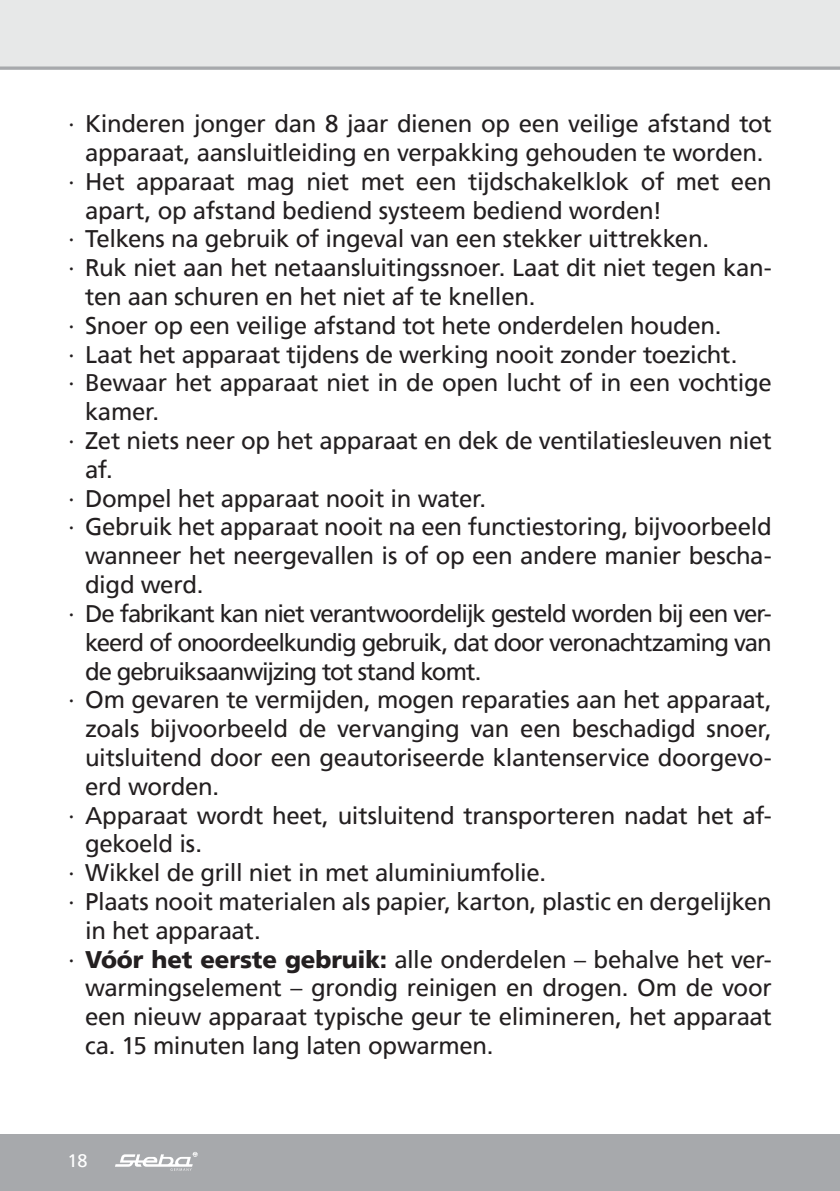
<style>
.page{position:relative;width:840px;height:1191px;background:#fff}
.page>*{position:absolute;margin:0;border:0;box-sizing:border-box;transform-origin:0 0}
.t1{font:24px "Frutiger";letter-spacing:-.015em;color:#231f20}
.t2{font:24px "Frutiger";letter-spacing:-.045em;color:#231f20}
.t3{font:18px "Frutiger";color:#fff}
.s1{font-weight:900}
</style>
<div class="page">
<div style="left:0;top:0;width:839px;height:68px;background:#e7e8e8"></div>
<hr style="left:839px;top:1134px;width:1px;height:57px;background:#a7a9ac">
<div style="left:0;top:1134px;width:839px;height:57px;background:#a7a9ac"></div>
<svg style="left:115px;top:1152px;width:82px;height:18px"></svg>
<svg style="left:0;top:66px;width:839px;height:4px;background:#b2b4b7"></svg>
<p class="t1" style="left:68px;top:110px;width:704px">∙ Kinderen jonger dan 8 jaar dienen op een veilige afstand tot</p>
<p class="t1" style="left:85px;top:138px;width:679px">apparaat, aansluitleiding en verpakking gehouden te worden.</p>
<p class="t1" style="left:68px;top:167px;width:704px">∙ Het apparaat mag niet met een tijdschakelklok of met een</p>
<p class="t1" style="left:85px;top:196px;width:578px">apart, op afstand bediend systeem bediend worden!</p>
<p class="t1" style="left:68px;top:225px;width:642px">∙ Telkens na gebruik of ingeval van een stekker uittrekken.</p>
<p class="t1" style="left:68px;top:254px;width:705px">∙ Ruk niet aan het netaansluitingssnoer. Laat dit niet tegen kan-</p>
<p class="t1" style="left:85px;top:282px;width:451px">ten aan schuren en het niet af te knellen.</p>
<p class="t1" style="left:68px;top:311px;width:654px">∙ Snoer op een veilige afstand tot hete onderdelen houden.</p>
<p class="t1" style="left:68px;top:340px;width:670px">∙ Laat het apparaat tijdens de werking nooit zonder toezicht.</p>
<p class="t1" style="left:68px;top:369px;width:704px">∙ Bewaar het apparaat niet in de open lucht of in een vochtige</p>
<p class="t1" style="left:85px;top:398px;width:76px">kamer.</p>
<p class="t1" style="left:68px;top:426px;width:704px">∙ Zet niets neer op het apparaat en dek de ventilatiesleuven niet</p>
<p class="t1" style="left:85px;top:455px;width:29px">af.</p>
<p class="t1" style="left:68px;top:484px;width:419px">∙ Dompel het apparaat nooit in water.</p>
<p class="t1" style="left:68px;top:513px;width:704px">∙ Gebruik het apparaat nooit na een functiestoring, bijvoorbeeld</p>
<p class="t1" style="left:85px;top:542px;width:687px">wanneer het neergevallen is of op een andere manier bescha-</p>
<p class="t1" style="left:85px;top:570px;width:120px">digd werd.</p>
<p class="t2" style="left:68px;top:599px;width:705px">∙ De fabrikant kan niet verantwoordelijk gesteld worden bij een ver-</p>
<p class="t2" style="left:85px;top:628px;width:687px">keerd of onoordeelkundig gebruik, dat door veronachtzaming van</p>
<p class="t2" style="left:85px;top:657px;width:397px">de gebruiksaanwijzing tot stand komt.</p>
<p class="t1" style="left:68px;top:686px;width:704px">∙ Om gevaren te vermijden, mogen reparaties aan het apparaat,</p>
<p class="t1" style="left:85px;top:714px;width:687px">zoals bijvoorbeeld de vervanging van een beschadigd snoer,</p>
<p class="t1" style="left:85px;top:743px;width:687px">uitsluitend door een geautoriseerde klantenservice doorgevo-</p>
<p class="t1" style="left:85px;top:772px;width:135px">erd worden.</p>
<p class="t1" style="left:68px;top:801px;width:705px">∙ Apparaat wordt heet, uitsluitend transporteren nadat het af-</p>
<p class="t1" style="left:85px;top:830px;width:118px">gekoeld is.</p>
<p class="t1" style="left:68px;top:858px;width:479px">∙ Wikkel de grill niet in met aluminiumfolie.</p>
<p class="t1" style="left:68px;top:887px;width:704px">∙ Plaats nooit materialen als papier, karton, plastic en dergelijken</p>
<p class="t1" style="left:85px;top:916px;width:177px">in het apparaat.</p>
<p class="t1" style="left:68px;top:945px;width:705px">∙ <span class="s1">Vóór het eerste gebruik:</span> alle onderdelen – behalve het ver-</p>
<p class="t1" style="left:85px;top:974px;width:687px">warmingselement – grondig reinigen en drogen. Om de voor</p>
<p class="t1" style="left:85px;top:1002px;width:687px">een nieuw apparaat typische geur te elimineren, het apparaat</p>
<p class="t1" style="left:85px;top:1031px;width:410px">ca. 15 minuten lang laten opwarmen.</p>
<p class="t3" style="left:67px;top:1149px;width:22px">18</p>
</div>
